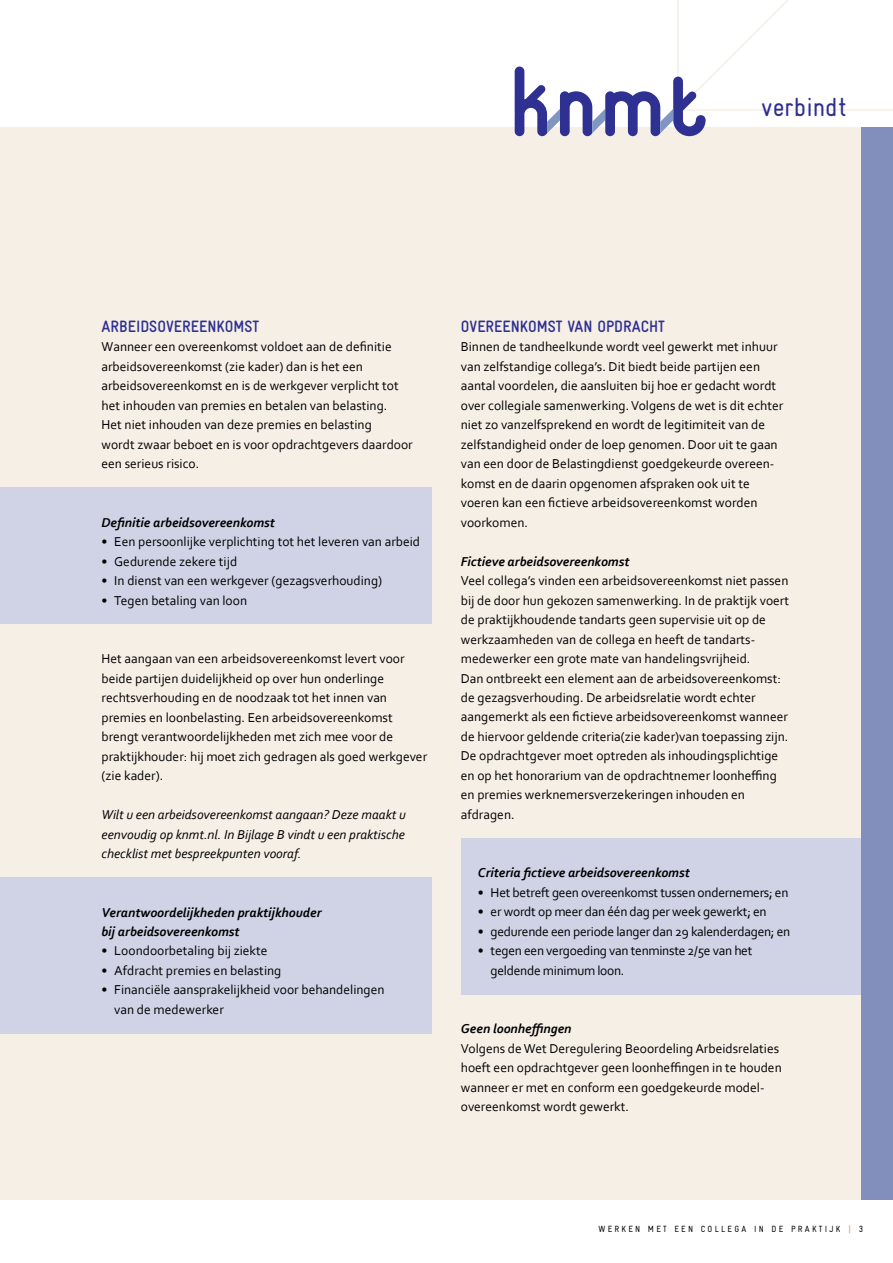
<style>
.page{position:relative;width:893px;height:1263px;background:#fff}
.page>*{position:absolute;margin:0;border:0;box-sizing:border-box;transform-origin:0 0}
.t1{font:26.25px "Gravur Condensed";color:#2e3092}
.t2{font:700 16.5px "Gravur Condensed";color:#2e3092}
.t3{font:13.5px/19.5px "Corbel";color:#000}
.t4{font:13.5px/19.5px "Corbel";letter-spacing:-.02em;color:#000}
.t5{font:italic 700 13.5px/19.5px "Corbel";color:#000}
.t6{font:italic 13.5px/19.5px "Corbel";color:#000;text-align:justify}
.t7{font:9px "Gravur Condensed";letter-spacing:.25em;color:#000}
.s1{color:#f7941e}
</style>
<div class="page">
<div style="left:0;top:127px;width:893px;height:1072px;background:#f5efe6"></div>
<svg style="left:515px;top:0;width:378px;height:136px"></svg>
<div style="left:0;top:488px;width:431px;height:136px;background:#d0d3e6"></div>
<div style="left:0;top:878px;width:431px;height:156px;background:#d0d3e6"></div>
<div style="left:461px;top:838px;width:431px;height:157px;background:#d0d3e6"></div>
<div style="left:862px;top:127px;width:31px;height:1072px;background:#828ebc"></div>
<h1 class="t1" style="left:761px;top:92px;width:87px">verbindt</h1>
<p class="t2" style="left:102px;top:317px;width:159px">ARBEIDSOVEREENKOMST</p>
<p class="t3" style="left:102px;top:336px;width:313px">Wanneer een overeenkomst voldoet aan de definitie arbeidsovereenkomst (zie kader) dan is het een arbeidsovereenkomst en is de werkgever verplicht tot het inhouden van premies en betalen van belasting.<br>Het niet inhouden van deze premies en belasting<br>wordt zwaar beboet en is voor opdrachtgevers daardoor een serieus risico.</p>
<p class="t5" style="left:102px;top:512px;width:175px">Definitie arbeidsovereenkomst</p>
<p class="t3" style="left:102px;top:531px;width:320px">• Een persoonlijke verplichting tot het leveren van arbeid</p>
<p class="t3" style="left:102px;top:551px;width:137px">• Gedurende zekere tijd</p>
<p class="t3" style="left:102px;top:570px;width:282px">• In dienst van een werkgever (gezagsverhouding)</p>
<p class="t3" style="left:102px;top:590px;width:147px">• Tegen betaling van loon</p>
<p class="t3" style="left:102px;top:648px;width:327px">Het aangaan van een arbeidsovereenkomst levert voor beide partijen duidelijkheid op over hun onderlinge rechtsverhouding en de noodzaak tot het innen van premies en loonbelasting. Een arbeidsovereenkomst brengt verantwoordelijkheden met zich mee voor de praktijkhouder: hij moet zich gedragen als goed werkgever (zie kader).</p>
<p class="t6" style="left:102px;top:804px;width:306px">Wilt u een arbeidsovereenkomst aangaan? Deze maakt u eenvoudig op knmt.nl. In Bijlage B vindt u een praktische checklist met bespreekpunten vooraf.</p>
<p class="t5" style="left:102px;top:902px;width:222px">Verantwoordelijkheden praktijkhouder bij -arbeidsovereenkomst</p>
<p class="t3" style="left:102px;top:941px;width:168px">• Loondoorbetaling bij ziekte</p>
<p class="t3" style="left:102px;top:960px;width:181px">• Afdracht premies en belasting</p>
<p class="t3" style="left:114px;top:980px;width:272px;text-indent:-13px">• Financiële aansprakelijkheid voor behandelingen van de medewerker</p>
<p class="t2" style="left:461px;top:317px;width:205px">OVEREENKOMST VAN OPDRACHT</p>
<p class="t3" style="left:461px;top:336px;width:324px">Binnen de tandheelkunde wordt veel gewerkt met inhuur van zelfstandige collega’s. Dit biedt beide partijen een aantal voordelen, die aansluiten bij hoe er gedacht wordt over collegiale samenwerking. Volgens de wet is dit echter niet zo vanzelfsprekend en wordt de legitimiteit van de zelfstandigheid onder de loep genomen. Door uit te gaan van een door de Belastingdienst goedgekeurde overeen&shy;komst en de daarin opgenomen afspraken ook uit te voeren kan een fictieve arbeidsovereenkomst worden voorkomen.</p>
<p class="t5" style="left:461px;top:551px;width:170px">Fictieve arbeidsovereenkomst</p>
<p class="t3" style="left:461px;top:570px;width:330px">Veel collega’s vinden een arbeidsovereenkomst niet passen bij de door hun gekozen samenwerking. In de praktijk voert de praktijkhoudende tandarts geen supervisie uit op de werkzaamheden van de collega en heeft de tandarts&shy;medewerker een grote mate van handelingsvrijheid.<br>Dan ontbreekt een element aan de arbeidsovereenkomst: de gezagsverhouding. De arbeidsrelatie wordt echter aangemerkt als een fictieve arbeidsovereenkomst wanneer de hiervoor geldende criteria(zie kader)van toepassing zijn.<br>De opdrachtgever moet optreden als inhoudingsplichtige en op het honorarium van de opdrachtnemer loonheffing en premies werknemersverzekeringen inhouden en afdragen.</p>
<p class="t5" style="left:478px;top:863px;width:213px">Criteria fictieve arbeidsovereenkomst</p>
<p class="t4" style="left:478px;top:882px;width:312px">• Het betreft geen overeenkomst tussen ondernemers; en</p>
<p class="t4" style="left:478px;top:902px;width:290px">• er wordt op meer dan één dag per week gewerkt; en</p>
<p class="t4" style="left:478px;top:921px;width:314px">• gedurende een periode langer dan 29 kalenderdagen; en</p>
<p class="t4" style="left:491px;top:941px;width:263px;text-indent:-13px">• tegen een vergoeding van tenminste 2/5e van het geldende minimum loon.</p>
<p class="t5" style="left:461px;top:1019px;width:112px">Geen loonheffingen</p>
<p class="t3" style="left:461px;top:1038px;width:322px">Volgens de Wet Deregulering Beoordeling Arbeidsrelaties hoeft een opdrachtgever geen loonheffingen in te houden wanneer er met en conform een goedgekeurde model&shy;overeenkomst wordt gewerkt.</p>
<p class="t7" style="left:598px;top:1223px;width:266px">WERKEN MET EEN COLLEGA IN DE PRAKTIJK <span class="s1">|</span> 3</p>
</div>
